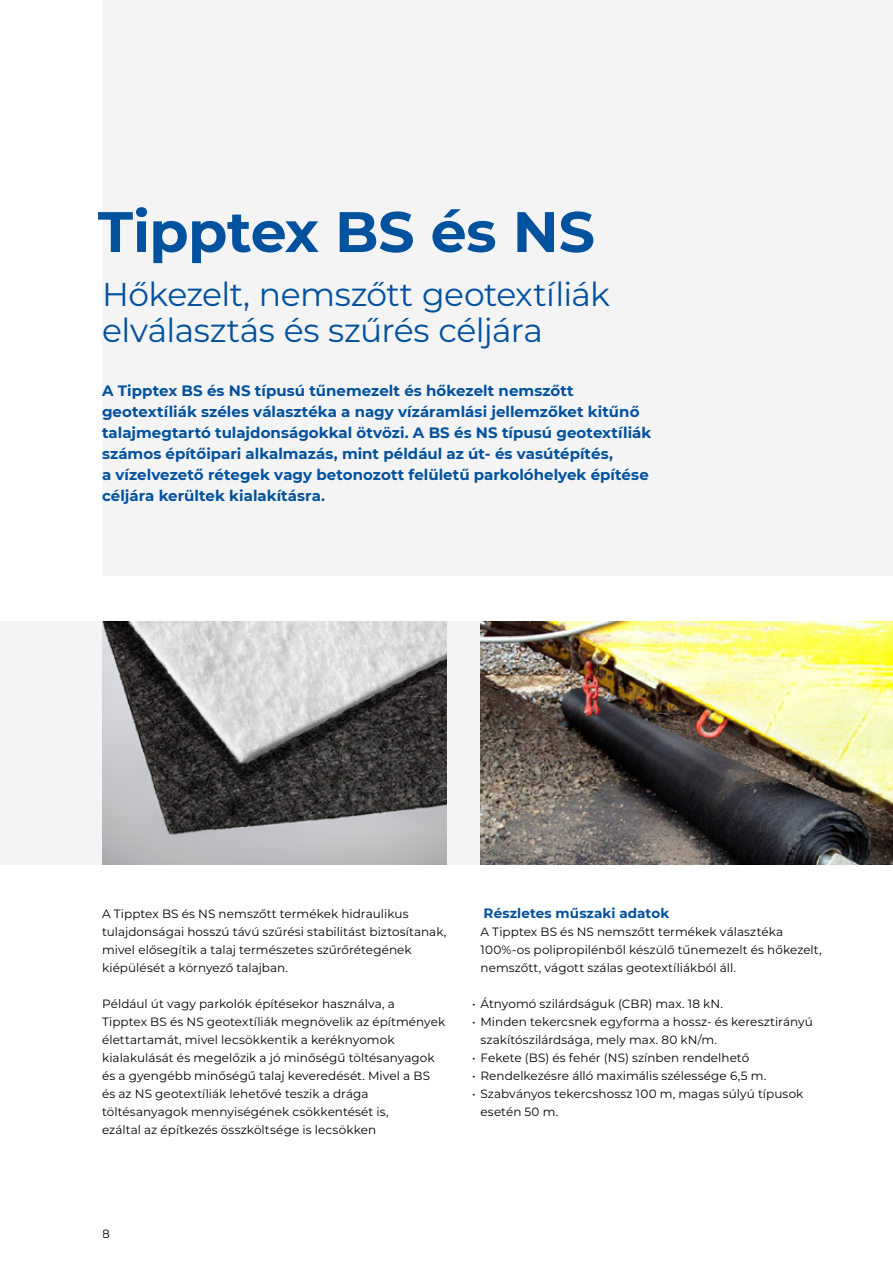
<style>
.page{position:relative;width:893px;height:1263px;background:#fff}
.page>*{position:absolute;margin:0;border:0;box-sizing:border-box;transform-origin:0 0}
.t1{font:700 57px "Montserrat";letter-spacing:-.005em;color:#00519e}
.t2{font:33px/36px "Montserrat";letter-spacing:-.015em;color:#00519e}
.t3{font:700 15px/21px "Montserrat";color:#00519e}
.t4{font:700 13.5px "Montserrat";letter-spacing:.01em;color:#00519e}
.t5{font:12px/18px "Montserrat";letter-spacing:.005em;color:#000}
</style>
<div class="page">
<div style="left:102px;top:0;width:791px;height:576px;background:#f4f4f5"></div>
<div style="left:0;top:621px;width:893px;height:243px;background:#f4f4f5"></div>
<img style="left:102px;top:621px;width:344px;height:243px">
<img style="left:480px;top:621px;width:413px;height:243px">
<h1 class="t1" style="left:98px;top:191px;width:499px">Tipptex BS és NS</h1>
<h2 class="t2" style="left:102px;top:275px;width:509px">Hőkezelt, nemszőtt geotextíliák elválasztás és szűrés céljára</h2>
<p class="t3" style="left:102px;top:379px;width:551px">A Tipptex BS és NS típusú tűnemezelt és hőkezelt nemszőtt geotextíliák széles választéka a nagy vízáramlási jellemzőket kitűnő talajmegtartó tulajdonságokkal ötvözi. A BS és NS típusú geotextíliák számos építőipari alkalmazás, mint például az út- és vasútépítés,<br>a vízelvezető rétegek vagy betonozott felületű parkolóhelyek építése céljára kerültek kialakításra.</p>
<p class="t5" style="left:102px;top:904px;width:346px">A Tipptex BS és NS nemszőtt termékek hidraulikus tulajdonságai hosszú távú szűrési stabilitást biztosítanak, mivel elősegítik a talaj természetes szűrőrétegének kiépülését a környező talajban.</p>
<p class="t5" style="left:102px;top:994px;width:345px">Például út vagy parkolók építésekor használva, a<br>Tipptex BS és NS geotextíliák megnövelik az építmények élettartamát, mivel lecsökkentik a keréknyomok kialakulását és megelőzik a jó minőségű töltésanyagok és a gyengébb minőségű talaj keveredését. Mivel a BS és az NS geotextíliák lehetővé teszik a drága töltésanyagok mennyiségének csökkentését is,<br>ezáltal az építkezés összköltsége is lecsökken</p>
<p class="t4" style="left:484px;top:903px;width:187px">Részletes műszaki adatok</p>
<p class="t5" style="left:480px;top:922px;width:343px">A Tipptex BS és NS nemszőtt termékek választéka<br>100%-os polipropilénből készülő tűnemezelt és hőkezelt, nemszőtt, vágott szálas geotextíliákból áll.</p>
<p class="t5" style="left:472px;top:994px;width:253px">• Átnyomó szilárdságuk (CBR) max. 18 kN.</p>
<p class="t5" style="left:480px;top:1012px;width:334px;text-indent:-9px">• Minden tekercsnek egyforma a hossz- és keresztirányú szakítószilárdsága, mely max. 80 kN/m.</p>
<p class="t5" style="left:472px;top:1048px;width:279px">• Fekete (BS) és fehér (NS) színben rendelhető</p>
<p class="t5" style="left:472px;top:1066px;width:296px">• Rendelkezésre álló maximális szélessége 6,5 m.</p>
<p class="t5" style="left:480px;top:1084px;width:324px;text-indent:-9px">• Szabványos tekercshossz 100 m, magas súlyú típusok esetén 50 m.</p>
<p class="t5" style="left:102px;top:1224px;width:9px">8</p>
</div>
